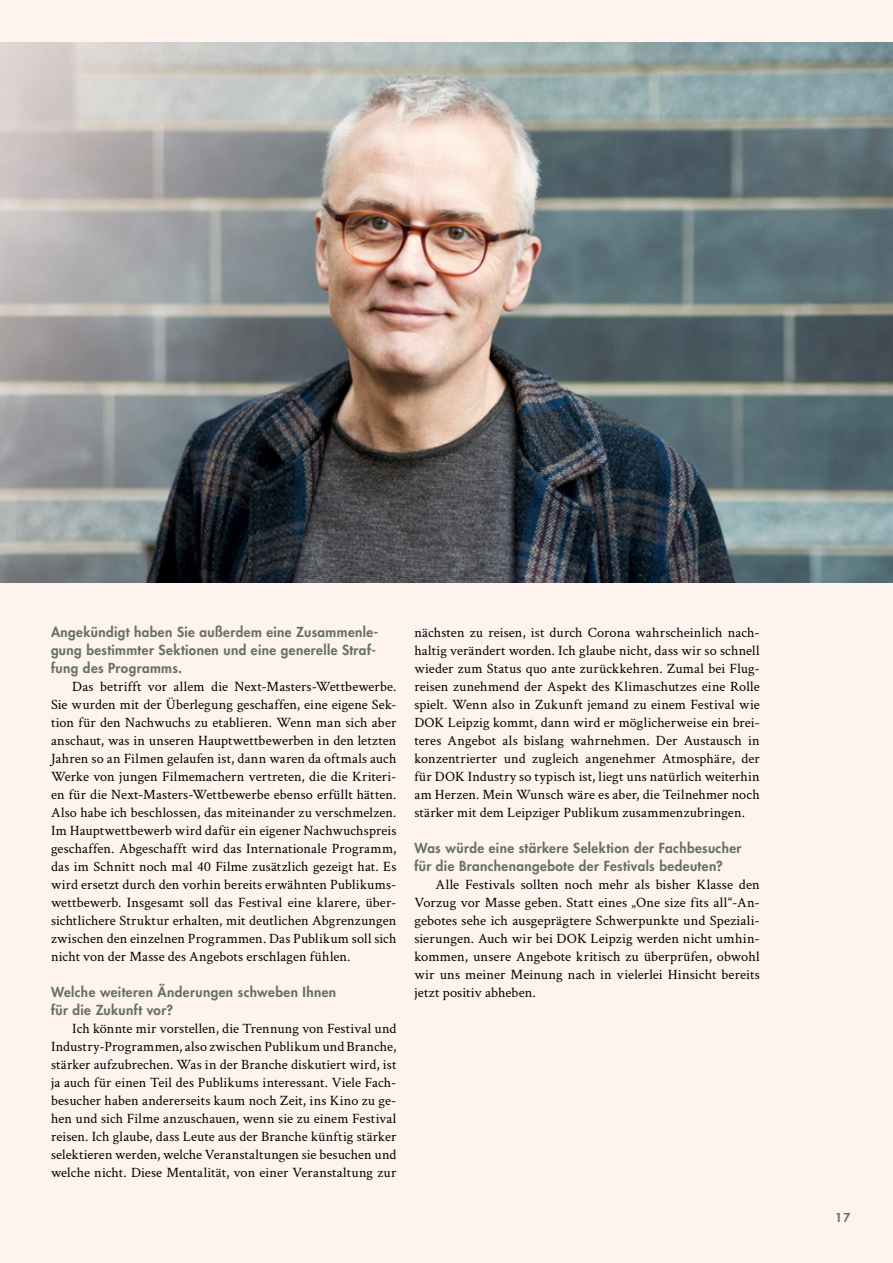
<style>
.page{position:relative;width:893px;height:1263px;background:#fef3ed}
.page>*{position:absolute;margin:0;border:0;box-sizing:border-box;transform-origin:0 0}
.t1{font:14.25px/18px "Crimson Text";letter-spacing:.005em;color:#000;text-align:justify}
.t2{font:800 13.5px/18px "Futura Std";letter-spacing:.03em;color:#677168}
.t3{font:800 12px "Futura Std";color:#677168}
</style>
<div class="page">
<img style="left:0;top:43px;width:893px;height:540px">
<p class="t2" style="left:51px;top:623px;width:329px">Angekündigt haben Sie außerdem eine Zusammenle&shy;gung bestimmter Sektionen und eine generelle Straf&shy;fung des Programms.</p>
<p class="t1" style="left:51px;top:676px;width:347px;text-indent:21px">Das betrifft vor allem die Next-Masters-Wettbewerbe.<br>Sie wurden mit der Überlegung geschaffen, eine eigene Sek&shy;tion für den Nachwuchs zu etablieren. Wenn man sich aber anschaut, was in unseren Hauptwettbewerben in den letzten Jahren so an Filmen gelaufen ist, dann waren da oftmals auch Werke von jungen Filmemachern vertreten, die die Kriteri&shy;en für die Next-Masters-Wettbewerbe ebenso erfüllt hätten.<br>Also habe ich beschlossen, das miteinander zu verschmelzen.<br>Im Hauptwettbewerb wird dafür ein eigener Nachwuchspreis geschaffen. Abgeschafft wird das Internationale Programm, das im Schnitt noch mal 40 Filme zusätzlich gezeigt hat. Es wird ersetzt durch den vorhin bereits erwähnten Publikums&shy;wettbewerb. Insgesamt soll das Festival eine klarere, über&shy;sichtlichere Struktur erhalten, mit deutlichen Abgrenzungen zwischen den einzelnen Programmen. Das Publikum soll sich nicht von der Masse des Angebots erschlagen fühlen.</p>
<p class="t2" style="left:51px;top:983px;width:287px">Welche weiteren Änderungen schweben Ihnen für die Zukunft vor?</p>
<p class="t1" style="left:51px;top:1018px;width:347px;text-indent:21px">Ich könnte mir vorstellen, die Trennung von Festival und Industry-Programmen, also zwischen Publikum und Branche, stärker aufzubrechen. Was in der Branche diskutiert wird, ist ja auch für einen Teil des Publikums interessant. Viele Fach&shy;besucher haben andererseits kaum noch Zeit, ins Kino zu ge&shy;hen und sich Filme anzuschauen, wenn sie zu einem Festival reisen. Ich glaube, dass Leute aus der Branche künftig stärker selektieren werden, welche Veranstaltungen sie besuchen und welche nicht. Diese Mentalität, von einer Veranstaltung zur</p>
<p class="t1" style="left:414px;top:622px;width:347px">nächsten zu reisen, ist durch Corona wahrscheinlich nach&shy;haltig verändert worden. Ich glaube nicht, dass wir so schnell wieder zum Status quo ante zurückkehren. Zumal bei Flug&shy;reisen zunehmend der Aspekt des Klimaschutzes eine Rolle spielt. Wenn also in Zukunft jemand zu einem Festival wie DOK Leipzig kommt, dann wird er möglicherweise ein brei&shy;teres Angebot als bislang wahrnehmen. Der Austausch in konzentrierter und zugleich angenehmer Atmosphäre, der für DOK Industry so typisch ist, liegt uns natürlich weiterhin am Herzen. Mein Wunsch wäre es aber, die Teilnehmer noch stärker mit dem Leipziger Publikum zusammenzubringen.</p>
<p class="t2" style="left:414px;top:839px;width:329px">Was würde eine stärkere Selektion der Fachbesucher für die Branchenangebote der Festivals bedeuten?</p>
<p class="t1" style="left:414px;top:874px;width:347px;text-indent:21px">Alle Festivals sollten noch mehr als bisher Klasse den Vorzug vor Masse geben. Statt eines „One size fits all“-An&shy;gebotes sehe ich ausgeprägtere Schwerpunkte und Speziali&shy;sierungen. Auch wir bei DOK Leipzig werden nicht umhin&shy;kommen, unsere Angebote kritisch zu überprüfen, obwohl wir uns meiner Meinung nach in vielerlei Hinsicht bereits jetzt positiv abheben.</p>
<p class="t3" style="left:835px;top:1210px;width:17px">17</p>
</div>
